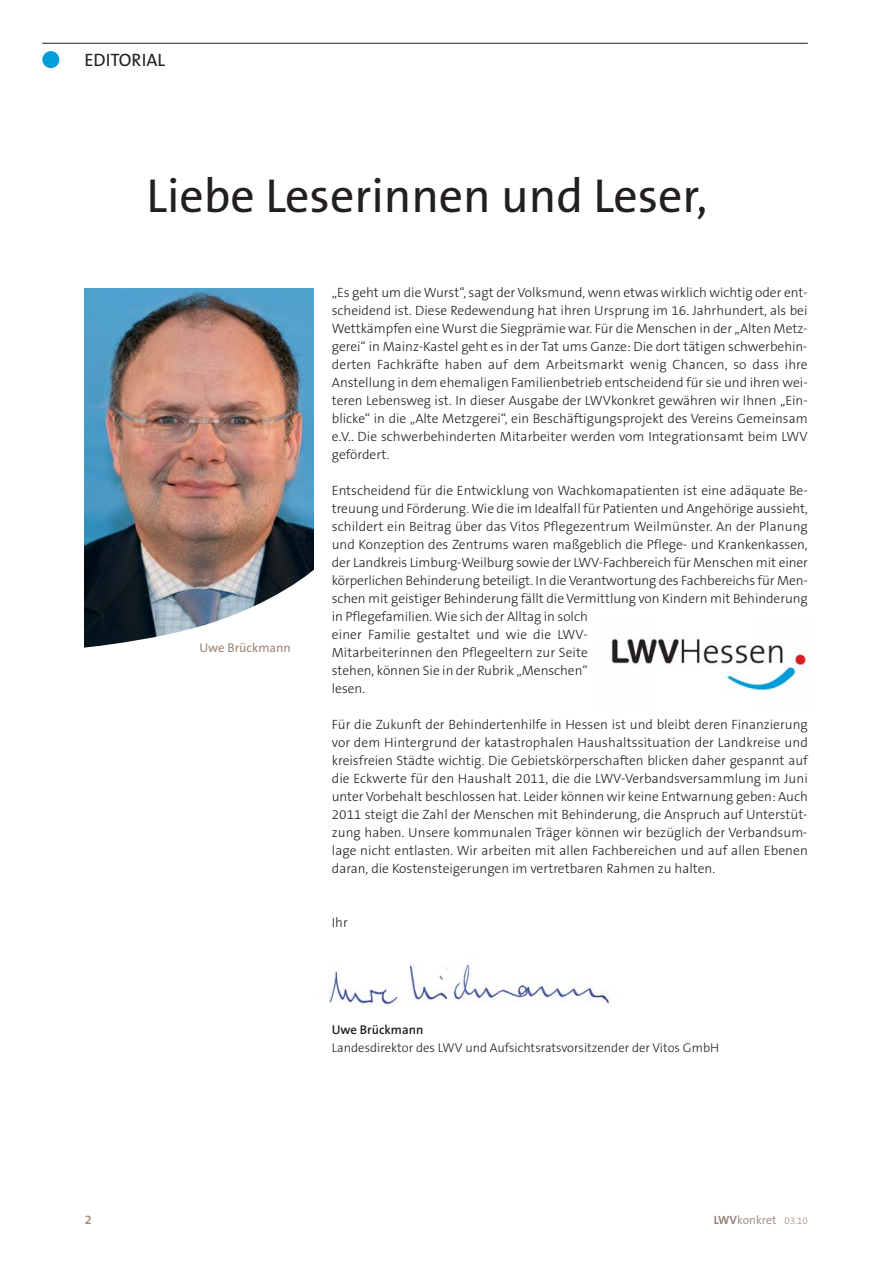
<style>
.page{position:relative;width:893px;height:1263px;background:#fff}
.page>*{position:absolute;margin:0;border:0;box-sizing:border-box;transform-origin:0 0}
.t1{font:48px "The Sans B5 Plain";color:#231f20}
.t2{font:18px "The Sans B5 Plain";color:#231f20}
.t3{font:300 13.5px/18px "The Sans B3";color:#231f20;text-align:justify}
.t4{font:300 12.75px "The Sans B3";color:#231f20}
.t5{font:12.75px "The Sans B5 Plain";color:#99877c}
.t6{font:600 12.75px "The Sans B6";color:#231f20}
.t7{font:600 12.75px "The Sans B6";color:#99877c}
.t8{font:300 12px "The Sans B4";color:#99877c}
.s1{font-family:"The Sans B7";font-weight:700}
.s2{font-family:"The Sans B3";font-size:9.75px}
</style>
<div class="page">
<hr style="left:42px;top:43px;width:766px;height:1px;background:#231f20">
<div style="left:42px;top:51px;width:17px;height:17px;background:#009fda;border-radius:50%"></div>
<img style="left:85px;top:288px;width:229px;height:279px">
<svg style="left:84px;top:567px;width:230px;height:81px"></svg>
<img style="left:611px;top:638px;width:196px;height:53px">
<img style="left:329px;top:964px;width:281px;height:42px">
<h2 class="t2" style="left:85px;top:53px;width:82px">EDITORIAL</h2>
<h1 class="t1" style="left:147px;top:177px;width:562px">Liebe Leserinnen und Leser,</h1>
<p class="t5" style="left:199px;top:643px;width:93px">Uwe Brückmann</p>
<p class="t3" style="left:332px;top:285px;width:477px">„Es geht um die Wurst“, sagt der Volksmund, wenn etwas wirklich wichtig oder ent&shy;scheidend ist. Diese Redewendung hat ihren Ursprung im 16. Jahrhundert, als bei Wettkämpfen eine Wurst die Siegprämie war. Für die Menschen in der „Alten Metz&shy;gerei“ in Mainz-Kastel geht es in der Tat ums Ganze: Die dort tätigen schwerbehin&shy;derten Fachkräfte haben auf dem Arbeitsmarkt wenig Chancen, so dass ihre Anstellung in dem ehemaligen Familienbetrieb entscheidend für sie und ihren wei&shy;teren Lebensweg ist. In dieser Ausgabe der LWVkonkret gewähren wir Ihnen „Ein&shy;blicke“ in die „Alte Metzgerei“, ein Beschäftigungsprojekt des Vereins Gemeinsam e.V.. Die schwerbehinderten Mitarbeiter werden vom Integrationsamt beim LWV gefördert.</p>
<p class="t3" style="left:332px;top:483px;width:477px;text-align:left">Entscheidend für die Entwicklung von Wachkomapatienten ist eine adäquate Be&shy;treuung und Förderung. Wie die im Idealfall für Patienten und Angehörige aussieht, schildert ein Beitrag über das Vitos Pflegezentrum Weilmünster. An der Planung und Konzeption des Zentrums waren maßgeblich die Pflege- und Krankenkassen, der Landkreis Limburg-Weilburg sowie der LWV-Fachbereich für Menschen mit einer körperlichen Behinderung beteiligt. In die Verantwortung des Fachbereichs für Men&shy;schen mit geistiger Behinderung fällt die Vermittlung von Kindern mit Behinderung in Pflegefamilien. Wie sich der Alltag in solch<br>einer Familie gestaltet und wie die LWV-<br>Mitarbeiterinnen den Pflegeeltern zur Seite<br>stehen, können Sie in der Rubrik „Menschen“<br>lesen.</p>
<p class="t3" style="left:332px;top:717px;width:477px">Für die Zukunft der Behindertenhilfe in Hessen ist und bleibt deren Finanzierung vor dem Hintergrund der katastrophalen Haushaltssituation der Landkreise und kreisfreien Städte wichtig. Die Gebietskörperschaften blicken daher gespannt auf die Eckwerte für den Haushalt 2011, die die LWV-Verbandsversammlung im Juni unter Vorbehalt beschlossen hat. Leider können wir keine Entwarnung geben: Auch 2011 steigt die Zahl der Menschen mit Behinderung, die Anspruch auf Unterstüt&shy;zung haben. Unsere kommunalen Träger können wir bezüglich der Verbandsum&shy;lage nicht entlasten. Wir arbeiten mit allen Fachbereichen und auf allen Ebenen daran, die Kostensteigerungen im vertretbaren Rahmen zu halten.</p>
<p class="t3" style="left:332px;top:915px;width:18px">Ihr</p>
<p class="t6" style="left:332px;top:1025px;width:93px">Uwe Brückmann</p>
<p class="t4" style="left:332px;top:1043px;width:389px">Landesdirektor des LWV und Aufsichtsratsvorsitzender der Vitos GmbH</p>
<p class="t7" style="left:85px;top:1215px;width:9px">2</p>
<p class="t8" style="left:714px;top:1216px;width:96px"><span class="s1">LWV</span>konkret <span class="s2">03.10</span></p>
</div>
